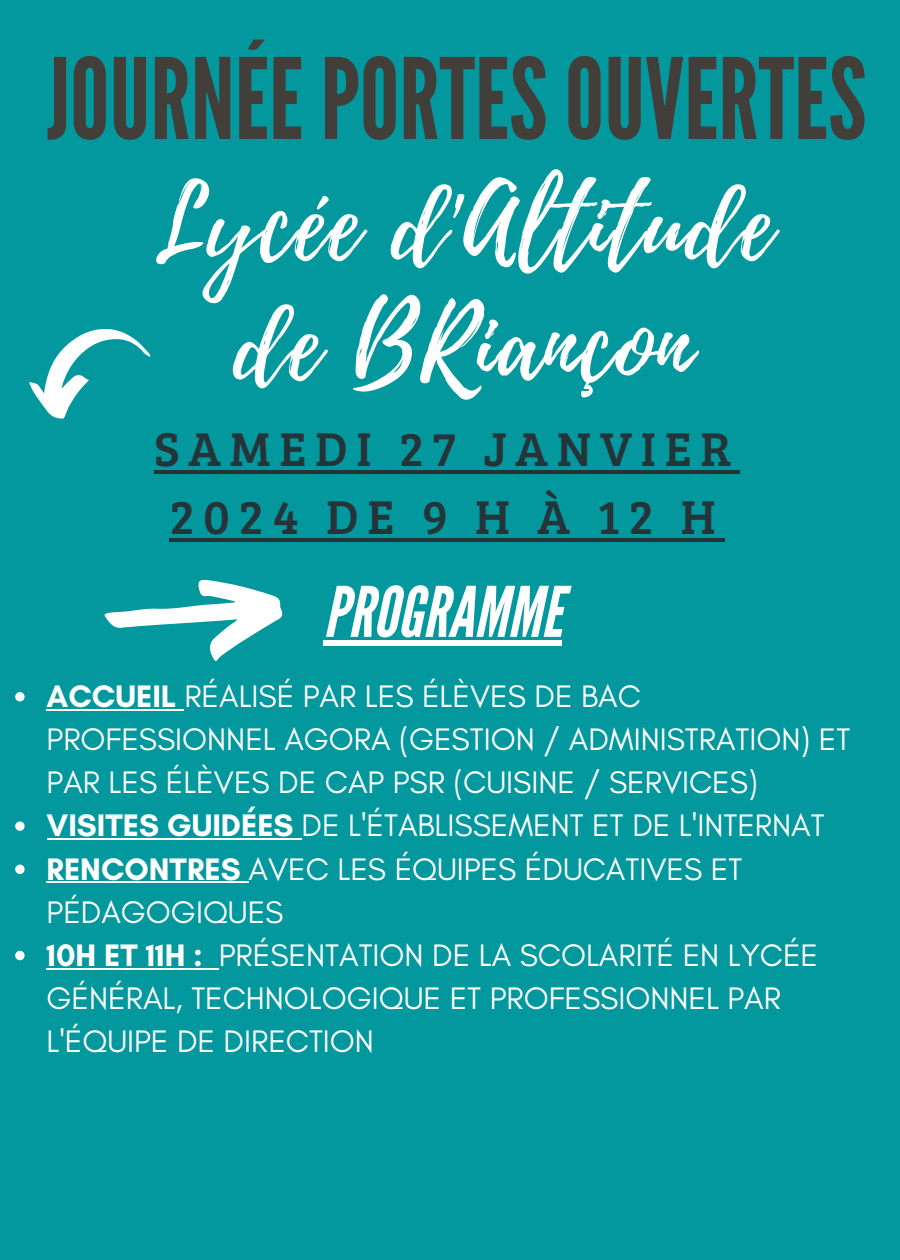
<style>
.page{position:relative;width:900px;height:1260px;background:#03989e}
.page>*{position:absolute;margin:0;border:0;box-sizing:border-box;transform-origin:0 0}
.t1{font:111.75px "League Gothic";color:#423e3a}
.t2{font:101.5px/120px "Playlist Script";letter-spacing:.02em;color:#fff;text-align:center}
.t3{font:italic 69.5px "League Gothic";color:#fff}
.t4{font:49px/67.5px "Bree Serif";letter-spacing:.18em;color:#253439;text-align:center}
.t5{font:31.75px/43px "Glacial Indifference";color:#fff}
.s1{font-weight:700}
</style>
<div class="page">
<svg style="left:104px;top:579px;width:179px;height:82px"></svg>
<div style="left:323px;top:641px;width:239px;height:5px;background:#fff"></div>
<svg style="left:29px;top:329px;width:121px;height:90px"></svg>
<hr style="left:154px;top:470px;width:586px;height:4px;background:#253439">
<hr style="left:170px;top:538px;width:555px;height:3px;background:#253439">
<svg style="left:15px;top:692px;width:10px;height:9px"></svg>
<hr style="left:47px;top:709px;width:137px;height:2px;background:#fff">
<svg style="left:15px;top:821px;width:10px;height:10px"></svg>
<hr style="left:47px;top:838px;width:255px;height:2px;background:#fff">
<svg style="left:15px;top:865px;width:10px;height:9px"></svg>
<hr style="left:47px;top:881px;width:202px;height:2px;background:#fff">
<svg style="left:15px;top:951px;width:10px;height:9px"></svg>
<hr style="left:47px;top:968px;width:156px;height:2px;background:#fff">
<svg style="left:203px;top:968px;width:16px;height:2px"></svg>
<p class="t1" style="left:47px;top:34px;width:821px">JOURNÉEPORTESOUVERTES</p>
<p class="t2" style="left:154px;top:168px;width:620px">Lycée d'Altitude de BRiançon</p>
<p class="t4" style="left:154px;top:413px;width:578px">SAMEDI 27 JANVIER<br>2024DE9HÀ12H</p>
<p class="t3" style="left:323px;top:572px;width:240px">PROGRAMME</p>
<p class="t5" style="left:47px;top:674px;width:805px"><span class="s1">ACCUEIL</span> RÉALISÉ PAR LES ÉLÈVES DE BAC<br>PROFESSIONNEL AGORA (GESTION / ADMINISTRATION) ET<br>PAR LES ÉLÈVES DE CAP PSR (CUISINE / SERVICES)</p>
<p class="t5" style="left:47px;top:804px;width:780px"><span class="s1">VISITES GUIDÉES</span> DE L'ÉTABLISSEMENT ET DE L'INTERNAT</p>
<p class="t5" style="left:47px;top:847px;width:697px"><span class="s1">RENCONTRES</span> AVEC LES ÉQUIPES ÉDUCATIVES ET<br>PÉDAGOGIQUES</p>
<p class="t5" style="left:47px;top:933px;width:773px"><span class="s1">10H ET 11H :</span> PRÉSENTATION DE LA SCOLARITÉ EN LYCÉE<br>GÉNÉRAL, TECHNOLOGIQUE ET PROFESSIONNEL PAR<br>L'ÉQUIPE DE DIRECTION</p>
</div>
